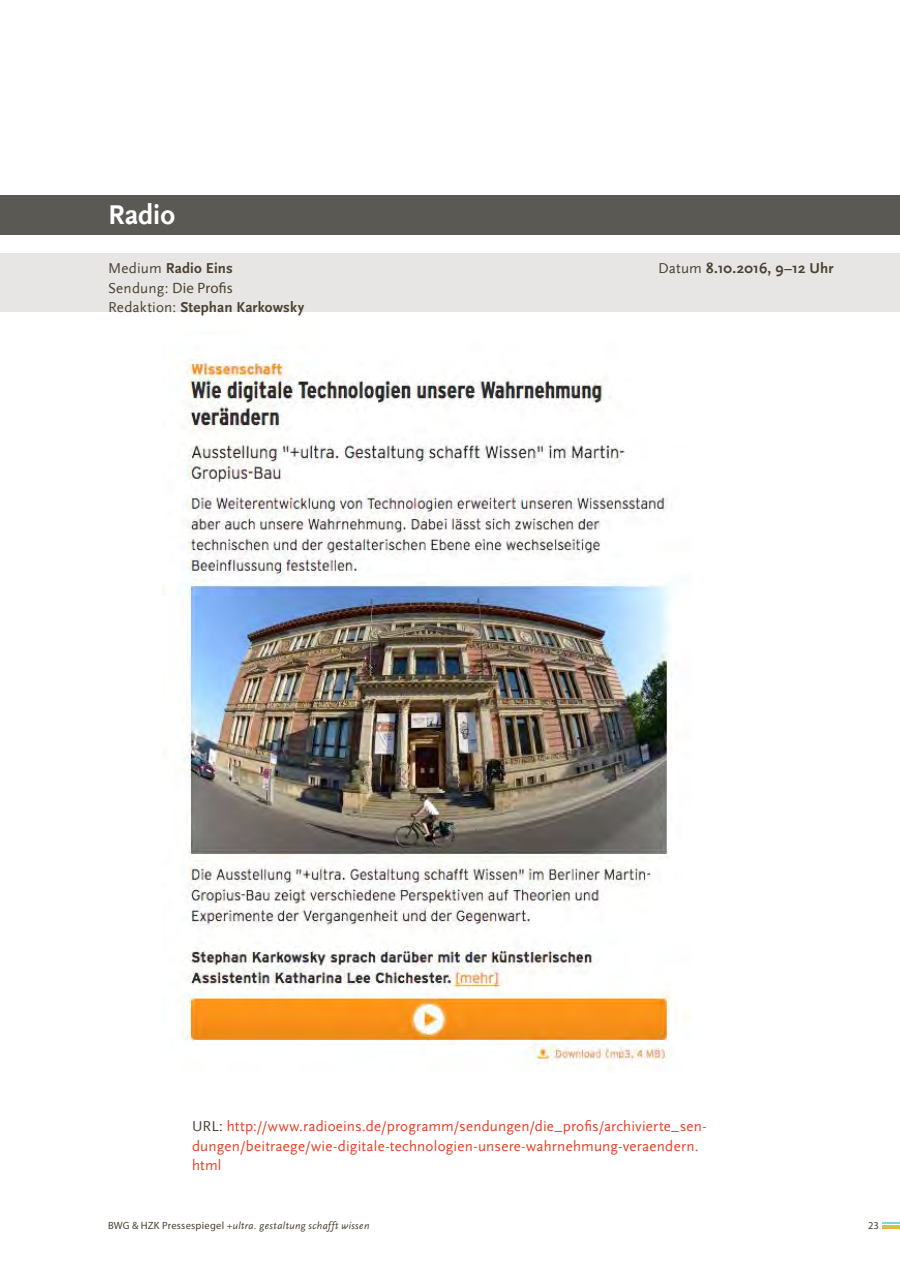
<style>
.page{position:relative;width:900px;height:1268px;background:#fff}
.page>*{position:absolute;margin:0;border:0;box-sizing:border-box;transform-origin:0 0}
.t1{font:700 28.5px "Scala Sans";color:#fff}
.t2{font:15px/19.5px "Scala Sans";letter-spacing:.01em;color:#e44126}
.t3{font:700 15px "Scala Sans Pro";letter-spacing:.01em;color:#4a4131}
.t4{font:700 15px "Scala Sans";letter-spacing:.005em;color:#4a4131}
.t5{font:15px "Myriad Pro";letter-spacing:.01em;color:#4a4131}
.t6{font:italic 10.5px "Scala Sans";letter-spacing:.035em;color:#4a4131}
.t7{font:10.5px "Myriad Pro";color:#4a4131}
.s1{font-family:"Scala Sans";font-weight:400}
.s2{font-family:"Scala Sans"}
.s3{font-weight:400}
.s4{color:#4a4131}
.s5{font-family:"Myriad Pro";font-style:normal}
</style>
<div class="page">
<svg style="left:882px;top:1222px;width:18px;height:6px"></svg>
<div style="left:0;top:195px;width:900px;height:39px;background:#5b5954"></div>
<div style="left:0;top:254px;width:900px;height:58px;background:#e4e2e0"></div>
<img style="left:181px;top:358px;width:507px;height:707px">
<h1 class="t1" style="left:108px;top:199px;width:69px">Radio</h1>
<p class="t3" style="left:108px;top:260px;width:126px"><span class="s1">Medium</span> Radio Eins</p>
<p class="t5" style="left:108px;top:278px;width:126px"><span class="s2">Sendung:</span> Die Profis</p>
<p class="t3" style="left:108px;top:299px;width:198px"><span class="s1">Redaktion:</span> Stephan Karkowsky</p>
<p class="t4" style="left:658px;top:260px;width:177px"><span class="s3">Datum</span> 8.10.2016, 9–12 Uhr</p>
<p class="t2" style="left:192px;top:1117px;width:516px"><span class="s4">URL:</span> http://www.radioeins.de/programm/sendungen/die_profis/archivierte_sen&shy;dungen/beitraege/wie-digitale-technologien-unsere-wahrnehmung-veraendern. html</p>
<p class="t6" style="left:108px;top:1219px;width:263px"><span class="s5">BWG &amp; HZK Pressespiegel</span> +ultra. gestaltung schafft wissen</p>
<p class="t7" style="left:868px;top:1219px;width:12px">23</p>
</div>
